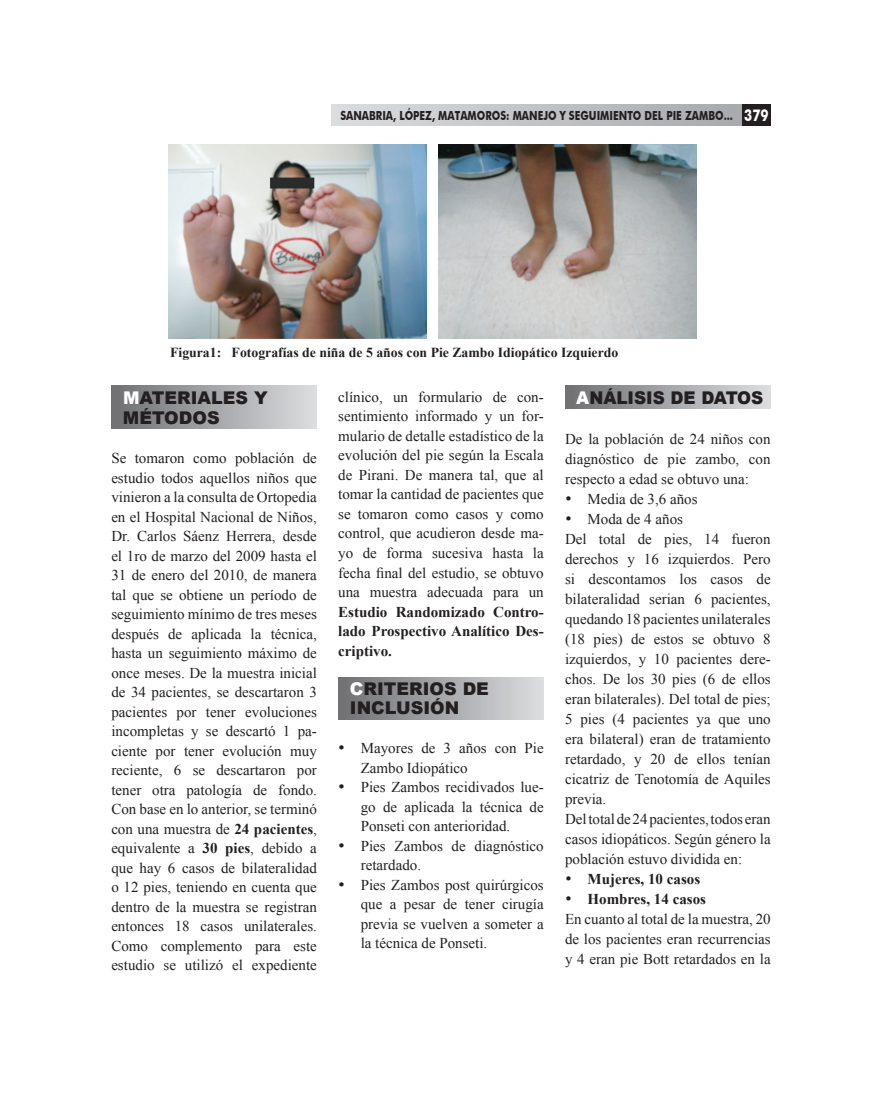
<style>
.page{position:relative;width:882px;height:1095px;background:#fff}
.page>*{position:absolute;margin:0;border:0;box-sizing:border-box;transform-origin:0 0}
.t1{font:900 17.5px/20px "Arial";color:#231f20}
.t2{font:900 17.5px "Arial";color:#231f20;scale:.96 1}
.t3{font:15px/19.5px "Times New Roman";color:#231f20;text-align:justify}
.t4{font:700 15px "Times New Roman";color:#231f20}
.t5{font:700 13.75px "Times New Roman";color:#231f20}
.t6{font:700 12.5px "Futura BT";color:#231f20;scale:.8 1}
.s1{font-size:16.25px;color:#fff}
.s2{color:#fff}
.s3{font-weight:700}
</style>
<div class="page">
<div style="left:338px;top:677px;width:206px;height:42px;background:linear-gradient(to right,#6e6f72,#dcdddf)"></div>
<div style="left:111px;top:385px;width:206px;height:43px;background:linear-gradient(to right,#6e6f72,#dcdddf)"></div>
<div style="left:565px;top:385px;width:205px;height:23px;background:linear-gradient(to right,#6e6f72,#dcdddf)"></div>
<div style="left:331px;top:104px;width:411px;height:21px;background:linear-gradient(to right,#dcddde,#a8a9ad)"></div>
<div style="left:742px;top:104px;width:28px;height:21px;background:#231f20"></div>
<img style="left:169px;top:144px;width:258px;height:194px">
<img style="left:438px;top:144px;width:258px;height:194px">
<p class="t6" style="left:340px;top:108px;width:537px">SANABRIA, LÓPEZ, MATAMOROS: MANEJO Y SEGUIMIENTO DEL PIE ZAMBO... <span class="s1">379</span></p>
<p class="t5" style="left:170px;top:342px;width:450px">Figura1: Fotografías de niña de 5 años con Pie Zambo Idiopático Izquierdo</p>
<p class="t1" style="left:123px;top:387px;width:146px"><span class="s2">M</span>ATERIALES Y<br>MÉTODOS</p>
<p class="t3" style="left:111px;top:448px;width:207px">Se tomaron como población de estudio todos aquellos niños que vinieron a la consulta de Ortopedia en el Hospital Nacional de Niños, Dr. Carlos Sáenz Herrera, desde el 1ro de marzo del 2009 hasta el 31 de enero del 2010, de manera tal que se obtiene un período de seguimiento mínimo de tres meses después de aplicada la técnica, hasta un seguimiento máximo de once meses. De la muestra inicial de 34 pacientes, se descartaron 3 pacientes por tener evoluciones incompletas y se descartó 1 pa&shy;ciente por tener evolución muy reciente, 6 se descartaron por tener otra patología de fondo.<br>Con base en lo anterior, se terminó con una muestra de <span class="s3">24 pacientes</span>, equivalente a <span class="s3">30 pies</span>, debido a que hay 6 casos de bilateralidad o 12 pies, teniendo en cuenta que dentro de la muestra se registran entonces 18 casos unilaterales.<br>Como complemento para este estudio se utilizó el expediente</p>
<p class="t3" style="left:338px;top:387px;width:207px">clínico, un formulario de con&shy;sentimiento informado y un for&shy;mulario de detalle estadístico de la evolución del pie según la Escala de Pirani. De manera tal, que al tomar la cantidad de pacientes que se tomaron como casos y como control, que acudieron desde ma&shy;yo de forma sucesiva hasta la fecha final del estudio, se obtuvo una muestra adecuada para un <span class="s3">Estudio Randomizado Contro&shy;lado Prospectivo Analítico Des&shy;criptivo.</span></p>
<p class="t1" style="left:350px;top:678px;width:141px;line-height:19.5px"><span class="s2">C</span>RITERIOS DE<br>INCLUSIÓN</p>
<p class="t3" style="left:361px;top:738px;width:185px;text-indent:-22px">• Mayores de 3 años con Pie<br>Zambo Idiopático</p>
<p class="t3" style="left:361px;top:777px;width:185px;text-indent:-22px">• Pies Zambos recidivados lue&shy;go de aplicada la técnica de Ponseti con anterioridad.</p>
<p class="t3" style="left:361px;top:835px;width:185px;text-indent:-22px">• Pies Zambos de diagnóstico retardado.</p>
<p class="t3" style="left:361px;top:874px;width:185px;text-indent:-22px">• Pies Zambos post quirúrgicos que a pesar de tener cirugía previa se vuelven a someter a la técnica de Ponseti.</p>
<p class="t2" style="left:576px;top:385px;width:196px"><span class="s2">A</span>NÁLISIS DE DATOS</p>
<p class="t3" style="left:565px;top:428px;width:207px;line-height:20px">De la población de 24 niños con diagnóstico de pie zambo, con respecto a edad se obtuvo una:</p>
<p class="t3" style="left:565px;top:489px;width:134px">• Media de 3,6 años</p>
<p class="t3" style="left:565px;top:508px;width:207px;line-height:20px;text-align:left">• Moda de 4 años<br>Del total de pies, 14 fueron derechos y 16 izquierdos. Pero si descontamos los casos de bilateralidad serian 6 pacientes, quedando 18 pacientes unilaterales (18 pies) de estos se obtuvo 8 izquierdos, y 10 pacientes dere&shy;chos. De los 30 pies (6 de ellos eran bilaterales). Del total de pies;<br>5 pies (4 pacientes ya que uno era bilateral) eran de tratamiento retardado, y 20 de ellos tenían cicatriz de Tenotomía de Aquiles previa.<br>Del total de 24 pacientes, todos eran casos idiopáticos. Según género la población estuvo dividida en:</p>
<p class="t4" style="left:565px;top:868px;width:137px">• Mujeres, 10 casos</p>
<p class="t3" style="left:565px;top:888px;width:207px;line-height:20px;text-align:left">• <span class="s3">Hombres, 14 casos<br></span>En cuanto al total de la muestra, 20 de los pacientes eran recurrencias y 4 eran pie Bott retardados en la</p>
</div>
